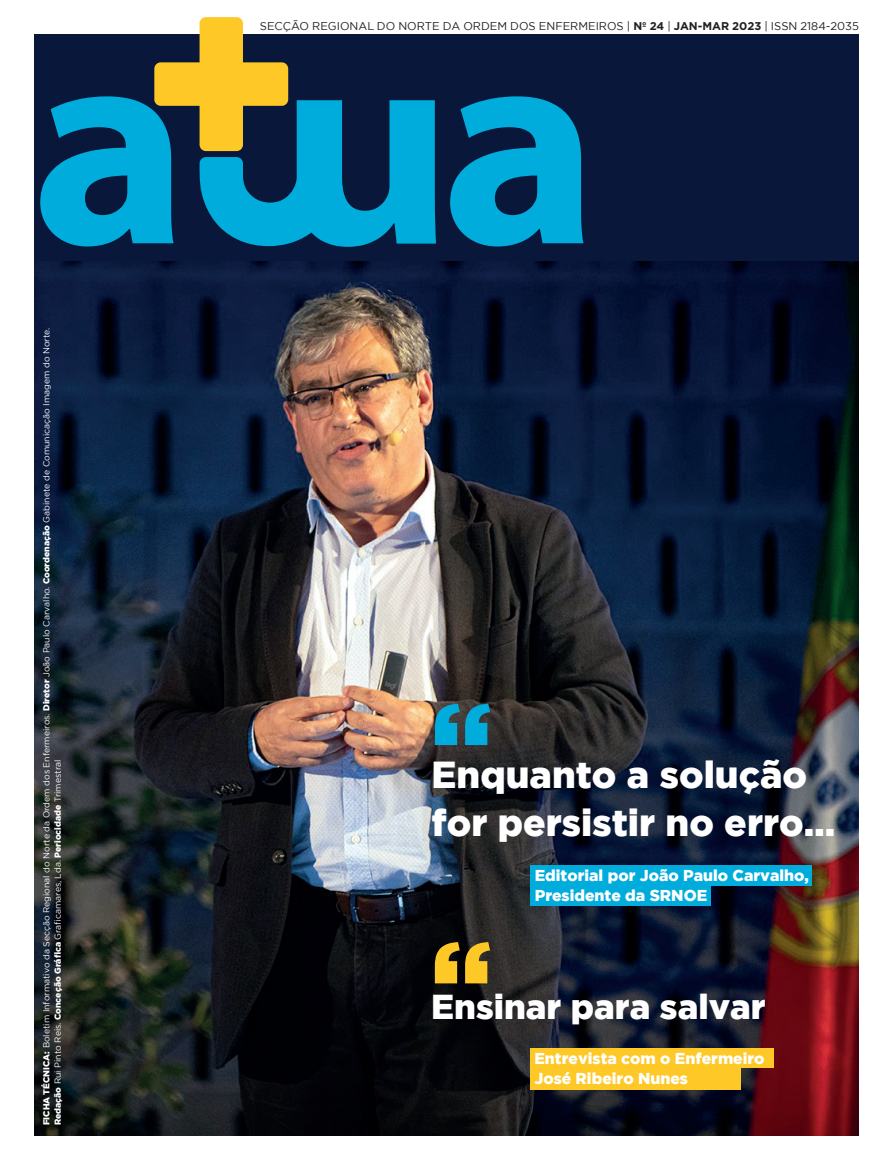
<style>
.page{position:relative;width:893px;height:1170px;background:#fff}
.page>*{position:absolute;margin:0;border:0;box-sizing:border-box;transform-origin:0 0}
.t1{font:900 114px "Gotham";color:#00acdb}
.t2{font:900 114px "Gotham";color:#fec827}
.t3{font:900 37.5px/48px "Gotham";color:#fff}
.t4{font:900 34.5px "Gotham";color:#fff}
.t5{font:900 15.75px/20px "Gotham";color:#fff}
.t6{font:11.25px "Gotham";color:#231f20}
.t7{font:8.7px/11.2px "Gotham";color:#fff}
.s1{font-weight:900}
.s2{font-weight:700}
</style>
<div class="page">
<img style="left:34px;top:261px;width:825px;height:874px">
<div style="left:34px;top:34px;width:825px;height:227px;background:#09173b"></div>
<svg style="left:450px;top:96px;width:133px;height:150px"></svg>
<svg style="left:199px;top:100px;width:237px;height:147px"></svg>
<svg style="left:40px;top:96px;width:134px;height:150px"></svg>
<div style="left:200px;top:17px;width:43px;height:134px;background:#fec827;border-radius:6px"></div>
<div style="left:154px;top:62px;width:134px;height:44px;background:#fec827;border-radius:6px"></div>
<div style="left:530px;top:865px;width:281px;height:20px;background:#00acdb"></div>
<div style="left:530px;top:885px;width:180px;height:20px;background:#00acdb"></div>
<div style="left:530px;top:1048px;width:244px;height:20px;background:#fec827"></div>
<div style="left:530px;top:1068px;width:210px;height:22px;background:#fec827"></div>
<p class="t7" style="left:41px;top:1125px;width:799px;rotate:-90deg"><span class="s1">FICHA TÉCNICA:</span> Boletim Informativo da Secção Regional do Norte da Ordem dos Enfermeiros. <span class="s1">Diretor</span> João Paulo Carvalho. <span class="s1">Coordenação</span> Gabinete de Comunicação Imagem do Norte.<br><span class="s1">Redação</span> Rui Pinto Reis. <span class="s1">Conceção Gráfica</span> Graficamares, Lda. <span class="s1">Periocidade</span> Trimestral</p>
<p class="t6" style="left:260px;top:19px;width:601px">SECÇÃO REGIONAL DO NORTE DA ORDEM DOS ENFERMEIROS | <span class="s2">Nº 24</span> | <span class="s2">JAN-MAR 2023</span> | ISSN 2184-2035</p>
<h1 class="t1" style="left:430px;top:677px;width:64px">“</h1>
<h2 class="t3" style="left:432px;top:750px;width:405px">Enquanto a solução for persistir no erro…</h2>
<h3 class="t5" style="left:535px;top:865px;width:276px">Editorial por João Paulo Carvalho,<br>Presidente da SRNOE</h3>
<h1 class="t2" style="left:430px;top:916px;width:64px">“</h1>
<h3 class="t4" style="left:431px;top:987px;width:336px">Ensinar para salvar</h3>
<h3 class="t5" style="left:534px;top:1048px;width:232px">Entrevista com o Enfermeiro<br>José Ribeiro Nunes</h3>
</div>
